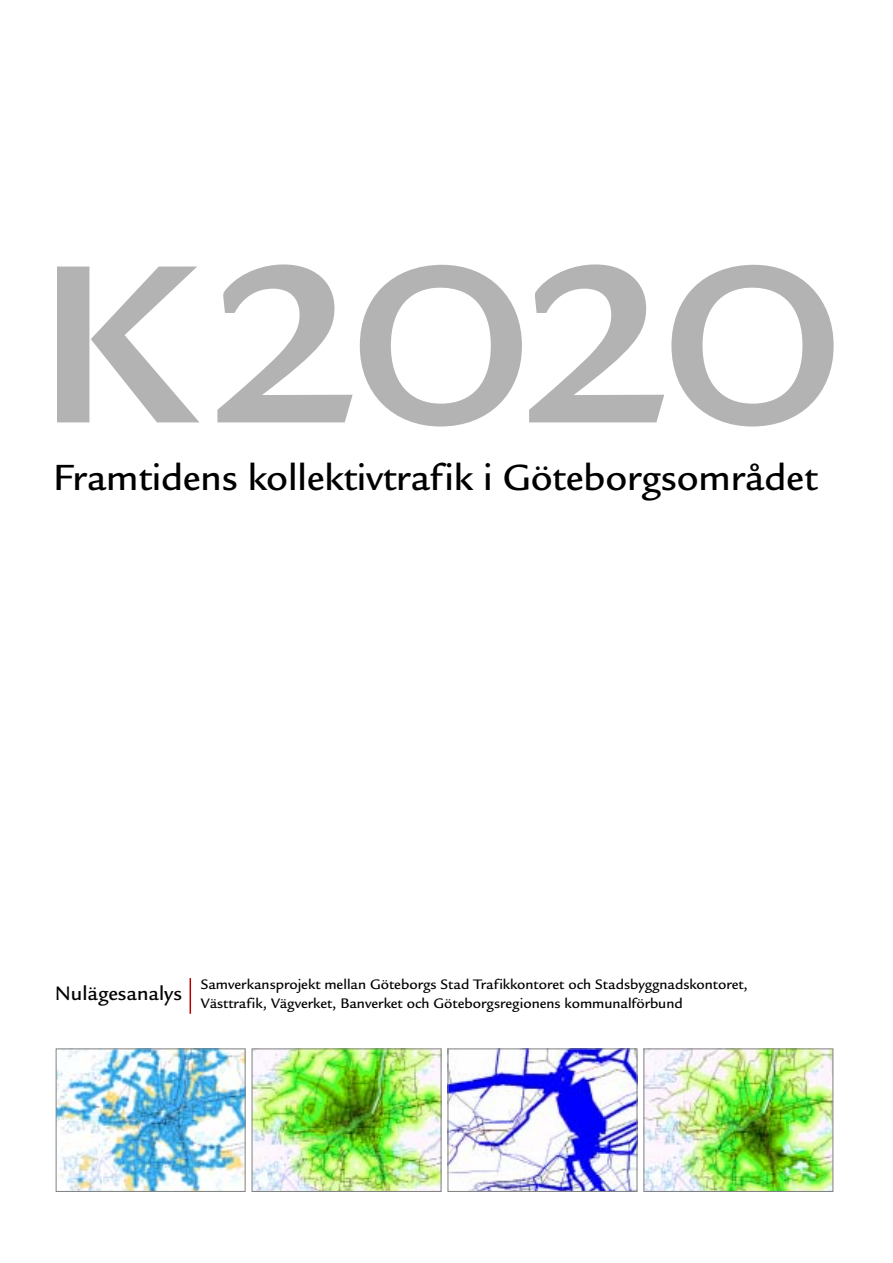
<style>
.page{position:relative;width:893px;height:1263px;background:#fff}
.page>*{position:absolute;margin:0;border:0;box-sizing:border-box;transform-origin:0 0}
.t1{font:342px "Legacy San ITC Medi OS";color:#b3b3b3}
.t2{font:500 39.6px "Legacy San ITC";letter-spacing:-.005em;color:#000}
.t3{font:21.3px "Legacy San ITC Medi OS";color:#000}
.t4{font:15px/18.5px "Legacy San ITC Medi OS";color:#000}
.s1{font-family:"Legacy San ITC Medi SC";font-size:334.5px}
</style>
<div class="page">
<img style="left:254px;top:1051px;width:185px;height:139px">
<div style="left:252px;top:1049px;width:189px;height:143px;border:1px solid #808080"></div>
<img style="left:645px;top:1051px;width:186px;height:139px">
<div style="left:643px;top:1049px;width:190px;height:143px;border:1px solid #808080"></div>
<img style="left:449px;top:1051px;width:186px;height:139px">
<div style="left:447px;top:1049px;width:190px;height:143px;border:1px solid #808080"></div>
<img style="left:58px;top:1051px;width:185px;height:139px">
<div style="left:56px;top:1049px;width:189px;height:143px;border:1px solid #808080"></div>
<hr style="left:189px;top:978px;width:2px;height:36px;background:#b50000">
<h1 class="t1" style="left:31px;top:172px;width:821px"><span class="s1">k</span>2020</h1>
<h2 class="t2" style="left:53px;top:461px;width:766px">Framtidens kollektivtrafik i Göteborgsområdet</h2>
<h3 class="t3" style="left:55px;top:985px;width:128px">Nulägesanalys</h3>
<p class="t4" style="left:201px;top:976px;width:548px">Samverkansprojekt mellan Göteborgs Stad Trafikkontoret och Stadsbyggnadskontoret,<br>Västtrafik, Vägverket, Banverket och Göteborgsregionens kommunalförbund</p>
</div>
